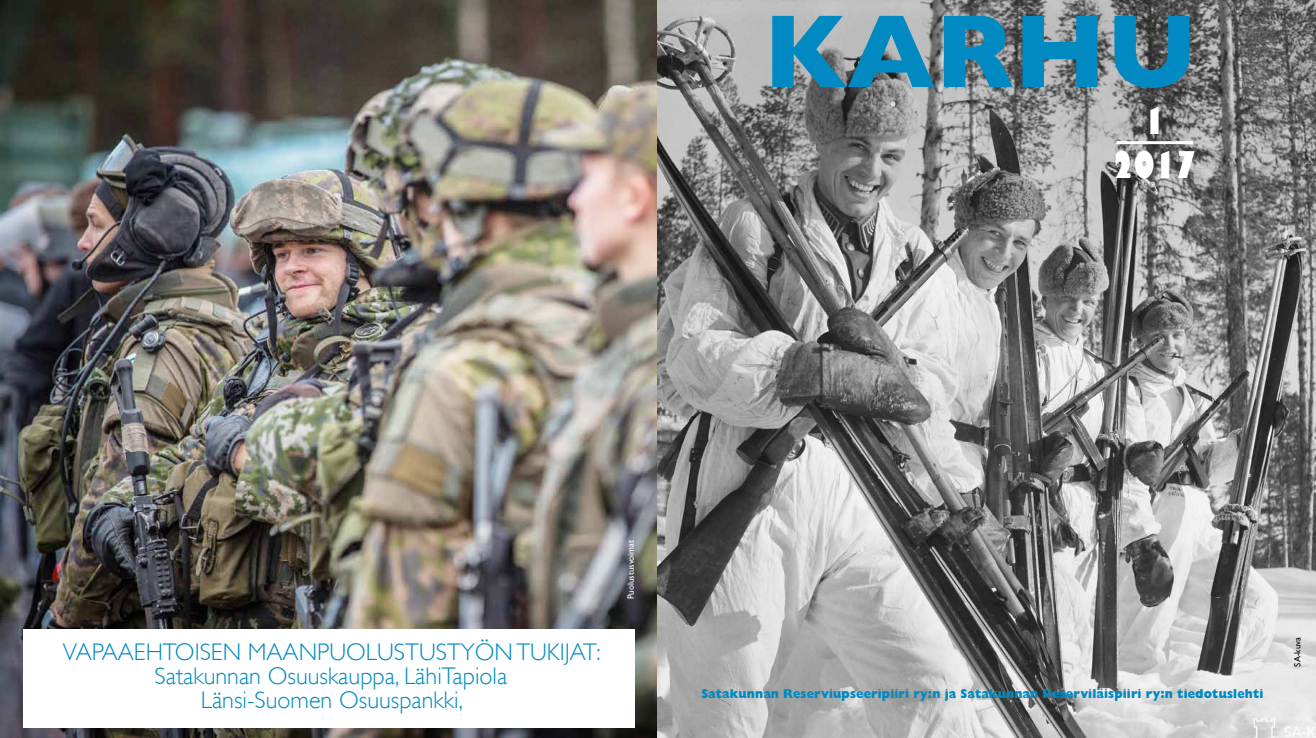
<style>
.page{position:relative;width:1316px;height:738px;background:#fff}
.page>*{position:absolute;margin:0;border:0;box-sizing:border-box;transform-origin:0 0}
.t1{font:700 105px "Gill Sans";color:#008ac1}
.t2{font:800 condensed 36px/43.2px "Gill Sans";color:#fff;text-align:center}
.t3{font:300 24px/24px "Gill Sans";color:#008ac1;text-align:center}
.t4{font:800 13px "Gill Sans";letter-spacing:.01em;color:#008ac1;scale:.92 1}
.t5{font:9px "Gill Sans";color:#fff}
.t6{font:9px "Gill Sans";color:#000}
</style>
<div class="page">
<img style="left:0;top:0;width:1315px;height:737px">
<div style="left:23px;top:628px;width:611px;height:99px;background:#fff"></div>
<hr style="left:1116px;top:141px;width:76px;height:3px;background:#fff">
<h1 class="t1" style="left:763px;top:-10px;width:435px">KARHU</h1>
<h2 class="t2" style="left:1112px;top:99px;width:85px">1<br>2017</h2>
<p class="t3" style="left:63px;top:639px;width:539px">VAPAAEHTOISEN MAANPUOLUSTUSTYÖN TUKIJAT:<br>Satakunnan Osuuskauppa, LähiTapiola<br>Länsi-Suomen Osuuspankki,</p>
<p class="t5" style="left:625px;top:599px;width:61px;rotate:-90deg">Puolustusvoimat</p>
<p class="t4" style="left:701px;top:685px;width:612px">Satakunnan Reserviupseeripiiri ry:n ja Satakunnan Reserviläispiiri ry:n tiedotuslehti</p>
<p class="t6" style="left:1291px;top:666px;width:31px;rotate:-90deg">SA-kuva</p>
</div>
